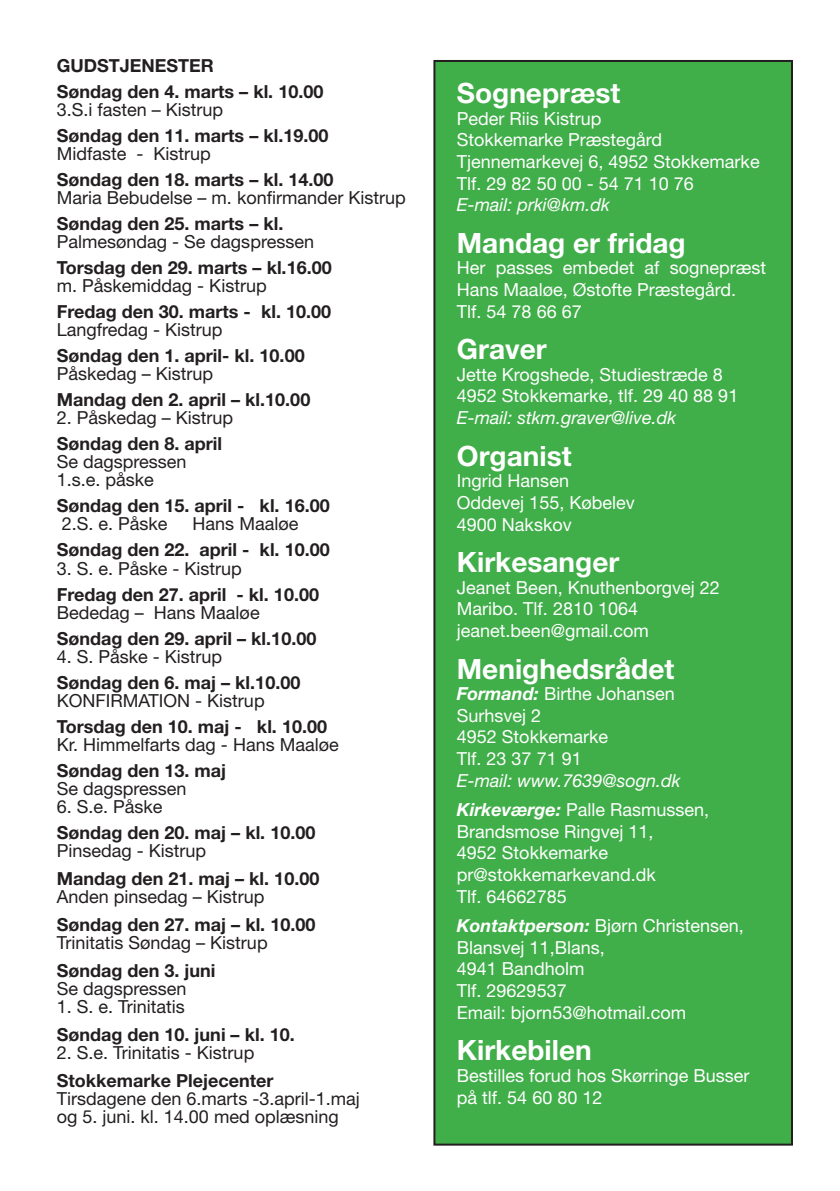
<style>
.page{position:relative;width:840px;height:1191px;background:#fff}
.page>*{position:absolute;margin:0;border:0;box-sizing:border-box;transform-origin:0 0}
.t1{font:700 28px "Helvetica Neue LT Std";color:#fff}
.t2{font:18px/21.6px "Helvetica Neue LT Std";color:#fff}
.t3{font:700 18px/26px "Helvetica Neue LT Std";color:#231f20}
.t4{font:18px/18px "Helvetica Neue LT Std";color:#231f20}
.t5{font:italic 18px/29.6px "Helvetica Neue LT Std";color:#fff}
.s1{font-weight:700;font-style:italic}
.s2{font-weight:700}
.s3{font-style:normal}
</style>
<div class="page">
<div style="left:434px;top:61px;width:357px;height:1083px;background:#40ae49"></div>
<div style="left:433px;top:60px;width:359px;height:1085px;border:2px solid #231f20"></div>
<p class="t3" style="left:57px;top:53px;width:268px">GUDSTJENESTER<br>Søndag den 4. marts – kl. 10.00</p>
<p class="t4" style="left:57px;top:101px;width:168px">3.S.i fasten – Kistrup</p>
<p class="t3" style="left:57px;top:123px;width:273px">Søndag den 11. marts – kl.19.00</p>
<p class="t4" style="left:57px;top:145px;width:156px">Midfaste - Kistrup</p>
<p class="t3" style="left:57px;top:167px;width:278px">Søndag den 18. marts – kl. 14.00</p>
<p class="t4" style="left:57px;top:189px;width:350px">Maria Bebudelse – m. konfirmander Kistrup</p>
<p class="t3" style="left:57px;top:211px;width:228px">Søndag den 25. marts – kl.</p>
<p class="t4" style="left:57px;top:233px;width:259px">Palmesøndag - Se dagspressen</p>
<p class="t3" style="left:57px;top:255px;width:276px">Torsdag den 29. marts – kl.16.00</p>
<p class="t4" style="left:57px;top:277px;width:211px">m. Påskemiddag - Kistrup</p>
<p class="t3" style="left:57px;top:299px;width:276px">Fredag den 30. marts - kl. 10.00</p>
<p class="t4" style="left:57px;top:321px;width:167px">Langfredag - Kistrup</p>
<p class="t3" style="left:57px;top:343px;width:249px">Søndag den 1. april- kl. 10.00</p>
<p class="t4" style="left:57px;top:365px;width:158px">Påskedag – Kistrup</p>
<p class="t3" style="left:57px;top:386px;width:255px">Mandag den 2. april – kl.10.00</p>
<p class="t4" style="left:57px;top:409px;width:178px">2. Påskedag – Kistrup</p>
<p class="t3" style="left:57px;top:430px;width:167px">Søndag den 8. april</p>
<p class="t4" style="left:57px;top:453px;width:131px">Se dagspressen<br>1.s.e. påske</p>
<p class="t3" style="left:57px;top:492px;width:274px">Søndag den 15. april - kl. 16.00</p>
<p class="t4" style="left:62px;top:515px;width:107px">2.S. e. Påske</p>
<p class="t4" style="left:192px;top:515px;width:107px">Hans Maaløe</p>
<p class="t3" style="left:57px;top:536px;width:274px">Søndag den 22. april - kl. 10.00</p>
<p class="t4" style="left:57px;top:559px;width:187px">3. S. e. Påske - Kistrup</p>
<p class="t3" style="left:57px;top:580px;width:264px">Fredag den 27. april - kl. 10.00</p>
<p class="t4" style="left:57px;top:603px;width:204px">Bededag – Hans Maaløe</p>
<p class="t3" style="left:57px;top:624px;width:261px">Søndag den 29. april – kl.10.00</p>
<p class="t4" style="left:57px;top:647px;width:167px">4. S. Påske - Kistrup</p>
<p class="t3" style="left:57px;top:668px;width:245px">Søndag den 6. maj – kl.10.00</p>
<p class="t4" style="left:57px;top:691px;width:209px">KONFIRMATION - Kistrup</p>
<p class="t3" style="left:57px;top:712px;width:272px">Torsdag den 10. maj - kl. 10.00</p>
<p class="t4" style="left:57px;top:735px;width:283px">Kr. Himmelfarts dag - Hans Maaløe</p>
<p class="t3" style="left:57px;top:756px;width:171px">Søndag den 13. maj</p>
<p class="t4" style="left:57px;top:779px;width:131px">Se dagspressen</p>
<p class="t4" style="left:57px;top:797px;width:107px">6. S.e. Påske</p>
<p class="t3" style="left:57px;top:818px;width:260px">Søndag den 20. maj – kl. 10.00</p>
<p class="t4" style="left:57px;top:841px;width:151px">Pinsedag - Kistrup</p>
<p class="t3" style="left:57px;top:864px;width:264px">Mandag den 21. maj – kl. 10.00</p>
<p class="t4" style="left:57px;top:887px;width:209px">Anden pinsedag – Kistrup</p>
<p class="t3" style="left:57px;top:910px;width:260px">Søndag den 27. maj – kl. 10.00</p>
<p class="t4" style="left:57px;top:933px;width:212px">Trinitatis Søndag – Kistrup</p>
<p class="t3" style="left:57px;top:956px;width:160px">Søndag den 3. juni</p>
<p class="t4" style="left:57px;top:979px;width:131px">Se dagspressen</p>
<p class="t4" style="left:57px;top:997px;width:130px">1. S. e. Trinitatis</p>
<p class="t3" style="left:57px;top:1020px;width:239px">Søndag den 10. juni – kl. 10.</p>
<p class="t4" style="left:57px;top:1043px;width:199px">2. S.e. Trinitatis - Kistrup</p>
<p class="t3" style="left:57px;top:1066px;width:218px">Stokkemarke Plejecenter</p>
<p class="t4" style="left:57px;top:1089px;width:304px">Tirsdagene den 6.marts -3.april-1.maj og 5. juni. kl. 14.00 med oplæsning</p>
<h1 class="t1" style="left:456px;top:76px;width:165px">Sognepræst</h1>
<p class="t2" style="left:456px;top:107px;width:304px">Peder Riis Kistrup<br>Stokkemarke Præstegård<br>Tjennemarkevej 6, 4952 Stokkemarke<br>Tlf. 29 82 50 00 - 54 71 10 76</p>
<p class="t5" style="left:456px;top:190px;width:154px">E-mail: prki@km.dk</p>
<h1 class="t1" style="left:456px;top:225px;width:230px">Mandag er fridag</h1>
<p class="t2" style="left:456px;top:257px;width:310px">Her passes embedet af sognepræst<br>Hans Maaløe, Østofte Præstegård.<br>Tlf. 54 78 66 67</p>
<h1 class="t1" style="left:456px;top:332px;width:91px">Graver</h1>
<p class="t2" style="left:456px;top:363px;width:283px">Jette Krogshede, Studiestræde 8<br>4952 Stokkemarke, tlf. 29 40 88 91</p>
<p class="t5" style="left:456px;top:402px;width:221px">E-mail: stkm.graver@live.dk</p>
<h1 class="t1" style="left:456px;top:438px;width:116px">Organist</h1>
<p class="t2" style="left:456px;top:470px;width:179px">Ingrid Hansen<br>Oddevej 155, Købelev<br>4900 Nakskov</p>
<h1 class="t1" style="left:456px;top:545px;width:164px">Kirkesanger</h1>
<p class="t2" style="left:456px;top:576px;width:264px">Jeanet Been, Knuthenborgvej 22<br>Maribo. Tlf. 2810 1064 jeanet.been@gmail.com</p>
<h1 class="t1" style="left:456px;top:651px;width:219px">Menighedsrådet</h1>
<p class="t2" style="left:456px;top:683px;width:219px"><span class="s1">Formand:</span> Birthe Johansen<br>Surhsvej 2<br>4952 Stokkemarke<br>Tlf. 23 37 71 91</p>
<p class="t5" style="left:456px;top:765px;width:254px">E-mail: www.7639@sogn.dk<br><span class="s2">Kirkeværge:</span> <span class="s3">Palle Rasmussen,</span></p>
<p class="t2" style="left:456px;top:820px;width:200px">Brandsmose Ringvej 11,<br>4952 Stokkemarke pr@stokkemarkevand.dk<br>Tlf. 64662785</p>
<p class="t2" style="left:456px;top:914px;width:288px"><span class="s1">Kontaktperson:</span> Bjørn Christensen,<br>Blansvej 11,Blans,<br>4941 Bandholm<br>Tlf. 29629537<br>Email: bjorn53@hotmail.com</p>
<h1 class="t1" style="left:456px;top:1033px;width:136px">Kirkebilen</h1>
<p class="t2" style="left:456px;top:1064px;width:294px">Bestilles forud hos Skørringe Busser på tlf. 54 60 80 12</p>
</div>
